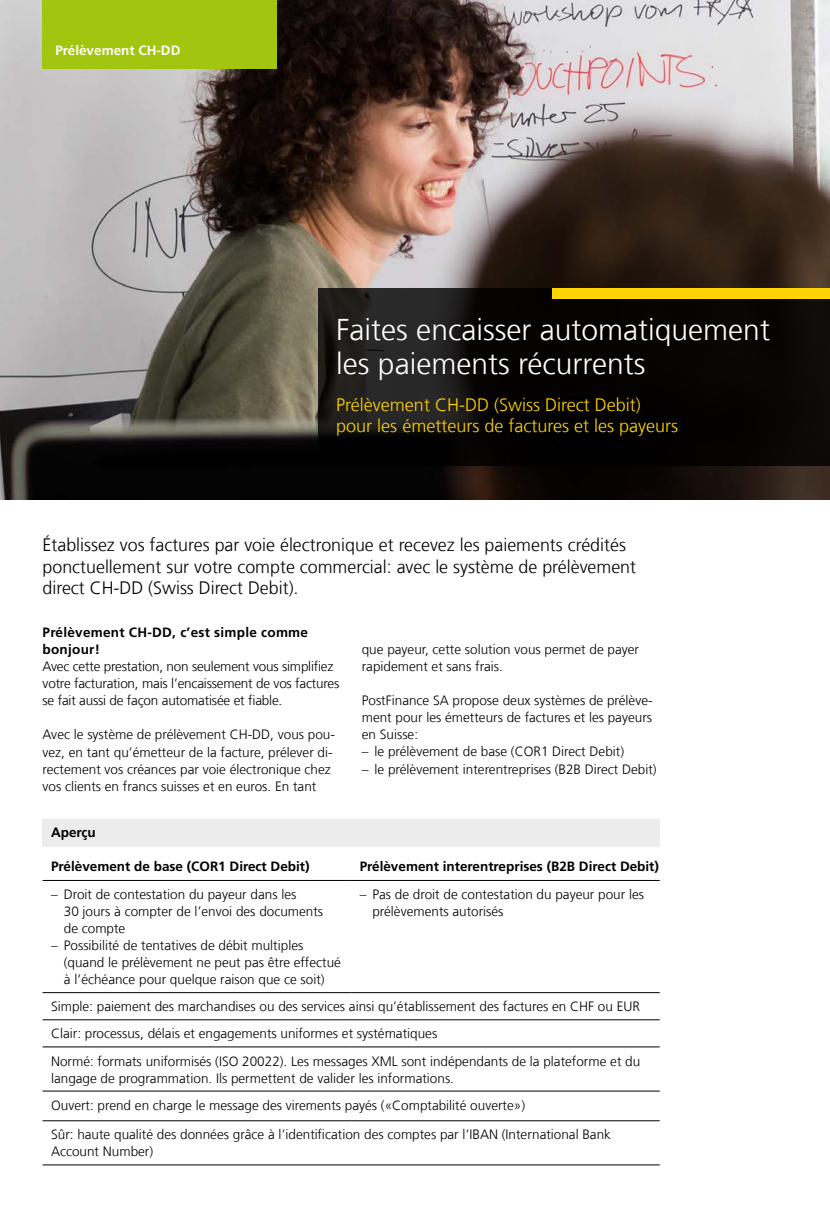
<style>
.page{position:relative;width:830px;height:1212px;background:#fff}
.page>*{position:absolute;margin:0;border:0;box-sizing:border-box;transform-origin:0 0}
.t1{font:300 30px/34px "Frutiger LT Com";color:#fff}
.P_Leadtext{font:300 18px/21.3px "Frutiger LT Com";color:#000}
.P_Titelseite{font:300 18px/21.3px "Frutiger LT Com";color:#ffd400}
.P_Fliesstext{font:300 13.5px/17.1px "Frutiger LT Com";color:#000}
.P_Fliesstext_Tabelle{font:300 13.5px/17px "Frutiger LT Com";color:#000}
.P_Tabellentitel{font:700 13.5px "Frutiger LT Com";color:#000}
.H2_Klein{font:700 13.5px/17.1px "Frutiger LT Com";letter-spacing:.02em;color:#000}
.t2{font:700 13.5px "Frutiger LT Com";color:#fff}
.H2_Tabelle{font:700 13.5px "Frutiger LT Com";color:#000}
</style>
<div class="page">
<img style="left:0;top:0;width:829px;height:500px">
<div style="left:43px;top:0;width:233px;height:68px;background:#a2c510"></div>
<svg style="left:318px;top:288px;width:511px;height:178px;background:#0d0b09"></svg>
<div style="left:552px;top:288px;width:277px;height:10px;background:#ffd400"></div>
<div style="left:43px;top:819px;width:616px;height:27px;background:#ececec"></div>
<hr style="left:43px;top:880px;width:308px;height:1px;background:#000">
<hr style="left:351px;top:880px;width:308px;height:1px;background:#000">
<hr style="left:43px;top:992px;width:308px;height:1px;background:#000">
<hr style="left:351px;top:992px;width:308px;height:1px;background:#000">
<hr style="left:43px;top:1019px;width:308px;height:1px;background:#000">
<hr style="left:351px;top:1019px;width:308px;height:1px;background:#000">
<hr style="left:43px;top:1047px;width:308px;height:1px;background:#000">
<hr style="left:351px;top:1047px;width:308px;height:1px;background:#000">
<hr style="left:43px;top:1091px;width:308px;height:1px;background:#000">
<hr style="left:351px;top:1091px;width:308px;height:1px;background:#000">
<hr style="left:43px;top:1120px;width:308px;height:1px;background:#000">
<hr style="left:351px;top:1120px;width:308px;height:1px;background:#000">
<hr style="left:43px;top:1164px;width:308px;height:1px;background:#000">
<hr style="left:351px;top:1164px;width:308px;height:1px;background:#000">
<p class="t2" style="left:55px;top:43px;width:127px">Prélèvement CH-DD</p>
<h1 class="t1" style="left:336px;top:313px;width:435px">Faites encaisser automatiquement les paiements récurrents</h1>
<p class="P_Titelseite" style="left:336px;top:394px;width:343px">Prélèvement CH-DD (Swiss Direct Debit) pour les émetteurs de factures et les payeurs</p>
<p class="P_Leadtext" style="left:43px;top:534px;width:594px">Établissez vos factures par voie électronique et recevez les paiements crédités ponctuellement sur votre compte commercial: avec le système de prélèvement direct CH-DD (Swiss Direct Debit).</p>
<h2 class="H2_Klein" style="left:43px;top:624px;width:267px">Prélèvement CH-DD, c’est simple comme bonjour!</h2>
<p class="P_Fliesstext" style="left:43px;top:658px;width:298px">Avec cette prestation, non seulement vous simplifiez votre facturation, mais l’encaissement de vos factures se fait aussi de façon automatisée et fiable.</p>
<p class="P_Fliesstext" style="left:43px;top:726px;width:294px">Avec le système de prélèvement CH-DD, vous pou&shy;vez, en tant qu’émetteur de la facture, prélever di&shy;rectement vos créances par voie électronique chez vos clients en francs suisses et en euros. En tant</p>
<p class="P_Fliesstext" style="left:361px;top:641px;width:279px">que payeur, cette solution vous permet de payer rapidement et sans frais.</p>
<p class="P_Fliesstext" style="left:361px;top:692px;width:292px;text-align:justify">PostFinance SA propose deux systèmes de prélève&shy;ment pour les émetteurs de factures et les payeurs en Suisse:</p>
<p class="P_Fliesstext" style="left:361px;top:743px;width:264px">– le prélèvement de base (COR1 Direct Debit)</p>
<p class="P_Fliesstext" style="left:361px;top:760px;width:296px">– le prélèvement interentreprises (B2B Direct Debit)</p>
<h2 class="H2_Tabelle" style="left:51px;top:825px;width:46px">Aperçu</h2>
<p class="P_Tabellentitel" style="left:51px;top:859px;width:260px">Prélèvement de base (COR1 Direct Debit)</p>
<p class="P_Tabellentitel" style="left:359px;top:859px;width:301px">Prélèvement interentreprises (B2B Direct Debit)</p>
<p class="P_Fliesstext" style="left:64px;top:886px;width:261px;text-indent:-13px">– Droit de contestation du payeur dans les<br>30 jours à compter de l’envoi des documents de compte</p>
<p class="P_Fliesstext" style="left:64px;top:937px;width:278px;text-indent:-13px">– Possibilité de tentatives de débit multiples (quand le prélèvement ne peut pas être effectué à l’échéance pour quelque raison que ce soit)</p>
<p class="P_Fliesstext" style="left:372px;top:886px;width:273px;text-indent:-13px">– Pas de droit de contestation du payeur pour les prélèvements autorisés</p>
<p class="P_Fliesstext_Tabelle" style="left:51px;top:998px;width:590px">Simple: paiement des marchandises ou des services ainsi qu’établissement des factures en CHF ou EUR</p>
<p class="P_Fliesstext_Tabelle" style="left:51px;top:1025px;width:387px">Clair: processus, délais et engagements uniformes et systématiques</p>
<p class="P_Fliesstext_Tabelle" style="left:51px;top:1052px;width:590px">Normé: formats uniformisés (ISO 20022). Les messages XML sont indépendants de la plateforme et du langage de programmation. Ils permettent de valider les informations.</p>
<p class="P_Fliesstext_Tabelle" style="left:51px;top:1096px;width:475px">Ouvert: prend en charge le message des virements payés («Comptabilité ouverte»)</p>
<p class="P_Fliesstext_Tabelle" style="left:51px;top:1126px;width:561px">Sûr: haute qualité des données grâce à l’identification des comptes par l’IBAN (International Bank<br>Account Number)</p>
</div>
